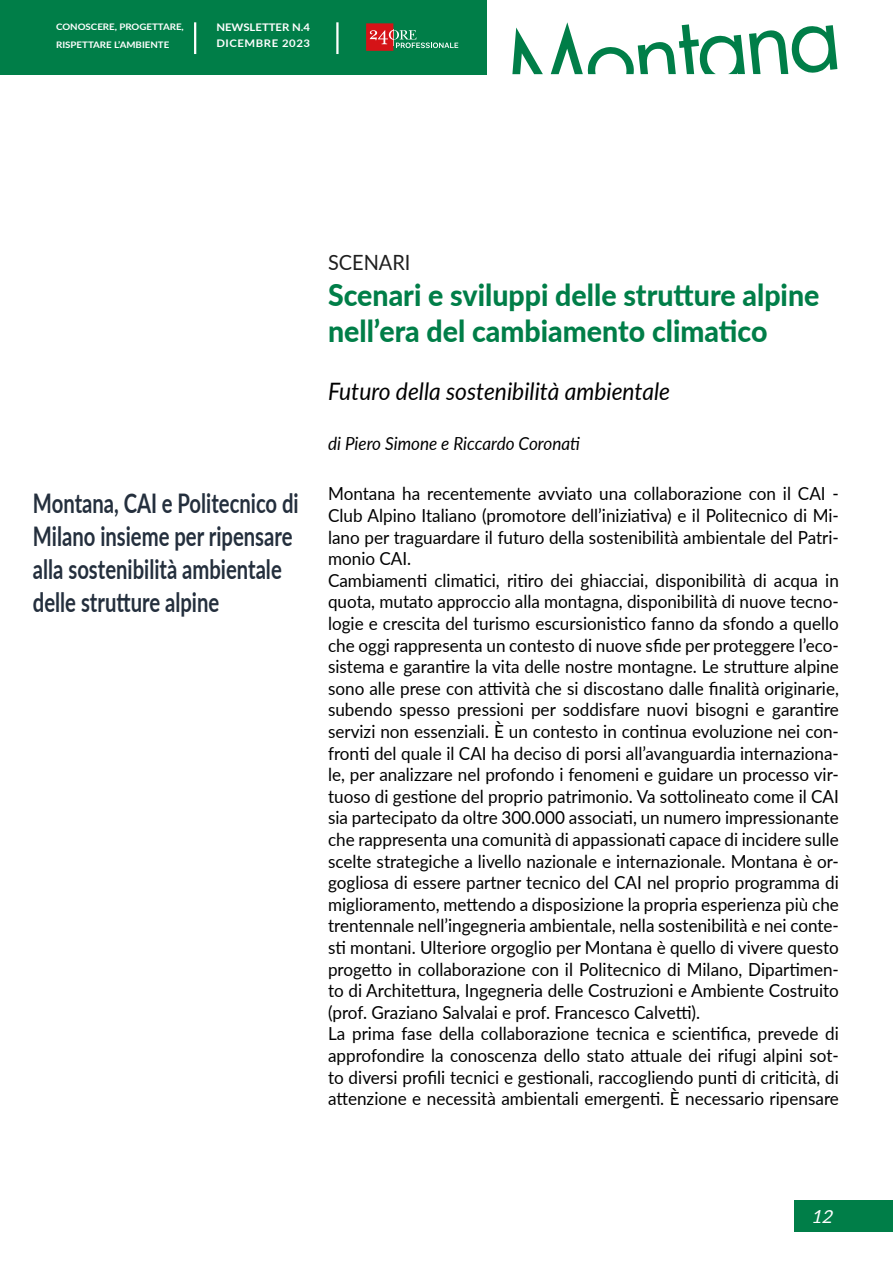
<style>
.page{position:relative;width:893px;height:1263px;background:#fff}
.page>*{position:absolute;margin:0;border:0;box-sizing:border-box;transform-origin:0 0}
.t1{font:800 30px/36px "Lato";color:#007e48;scale:.95 1}
.t2{font:700 27px/33px "Lato";color:#242f3d;scale:.75 1}
.t3{font:italic 24px "Lato";color:#000;scale:.95 1}
.t4{font:21px "Lato";color:#1e1e1e;scale:.95 1}
.t5{font:18px/21.6px "Lato";color:#000;scale:.95 1}
.t6{font:italic 18px "Lato";color:#000;scale:.95 1}
.t7{font:italic 18px "Lato";color:#fff}
.t8{font:700 10.5px/16.2px "Lato";letter-spacing:.05em;color:#fff;scale:1.08 1}
.t9{font:700 9px/18px "Lato";color:#fff;scale:1.08 1}
</style>
<div class="page">
<div style="left:0;top:0;width:487px;height:74px;background:#007e48"></div>
<hr style="left:336px;top:22px;width:3px;height:32px;background:#fff">
<hr style="left:194px;top:22px;width:2px;height:32px;background:#fff">
<svg style="left:366px;top:23px;width:92px;height:28px"></svg>
<div style="left:794px;top:1200px;width:99px;height:31px;background:#007e48"></div>
<svg style="left:512px;top:22px;width:325px;height:52px"></svg>
<p class="t9" style="left:56px;top:17px;width:120px">CONOSCERE, PROGETTARE,<br>RISPETTARE L’AMBIENTE</p>
<p class="t8" style="left:216px;top:18px;width:88px">NEWSLETTER N.4<br>DICEMBRE 2023</p>
<h2 class="t2" style="left:33px;top:485px;width:356px">Montana, CAI e Politecnico di<br>Milano insieme per ripensare alla sostenibilità ambientale delle strutture alpine</h2>
<p class="t4" style="left:328px;top:247px;width:88px">SCENARI</p>
<h1 class="t1" style="left:328px;top:276px;width:519px">Scenari e sviluppi delle strutture alpine nell’era del cambiamento climatico</h1>
<h3 class="t3" style="left:328px;top:374px;width:362px">Futuro della sostenibilità ambientale</h3>
<p class="t6" style="left:328px;top:431px;width:267px">di Piero Simone e Riccardo Coronati</p>
<p class="t5" style="left:328px;top:482px;width:539px">Montana ha recentemente avviato una collaborazione con il CAI - Club Alpino Italiano (promotore dell’iniziativa) e il Politecnico di Mi&shy;lano per traguardare il futuro della sostenibilità ambientale del Patri&shy;monio CAI.<br>Cambiamenti climatici, ritiro dei ghiacciai, disponibilità di acqua in quota, mutato approccio alla montagna, disponibilità di nuove tecno&shy;logie e crescita del turismo escursionistico fanno da sfondo a quello che oggi rappresenta un contesto di nuove sfide per proteggere l’eco&shy;sistema e garantire la vita delle nostre montagne. Le strutture alpine sono alle prese con attività che si discostano dalle finalità originarie, subendo spesso pressioni per soddisfare nuovi bisogni e garantire servizi non essenziali. È un contesto in continua evoluzione nei con&shy;fronti del quale il CAI ha deciso di porsi all’avanguardia internaziona&shy;le, per analizzare nel profondo i fenomeni e guidare un processo vir&shy;tuoso di gestione del proprio patrimonio. Va sottolineato come il CAI sia partecipato da oltre 300.000 associati, un numero impressionante che rappresenta una comunità di appassionati capace di incidere sulle scelte strategiche a livello nazionale e internazionale. Montana è or&shy;gogliosa di essere partner tecnico del CAI nel proprio programma di miglioramento, mettendo a disposizione la propria esperienza più che trentennale nell’ingegneria ambientale, nella sostenibilità e nei conte&shy;sti montani. Ulteriore orgoglio per Montana è quello di vivere questo progetto in collaborazione con il Politecnico di Milano, Dipartimen&shy;to di Architettura, Ingegneria delle Costruzioni e Ambiente Costruito (prof. Graziano Salvalai e prof. Francesco Calvetti).<br>La prima fase della collaborazione tecnica e scientifica, prevede di approfondire la conoscenza dello stato attuale dei rifugi alpini sot&shy;to diversi profili tecnici e gestionali, raccogliendo punti di criticità, di attenzione e necessità ambientali emergenti. È necessario ripensare</p>
<p class="t7" style="left:811px;top:1204px;width:28px">12</p>
</div>
